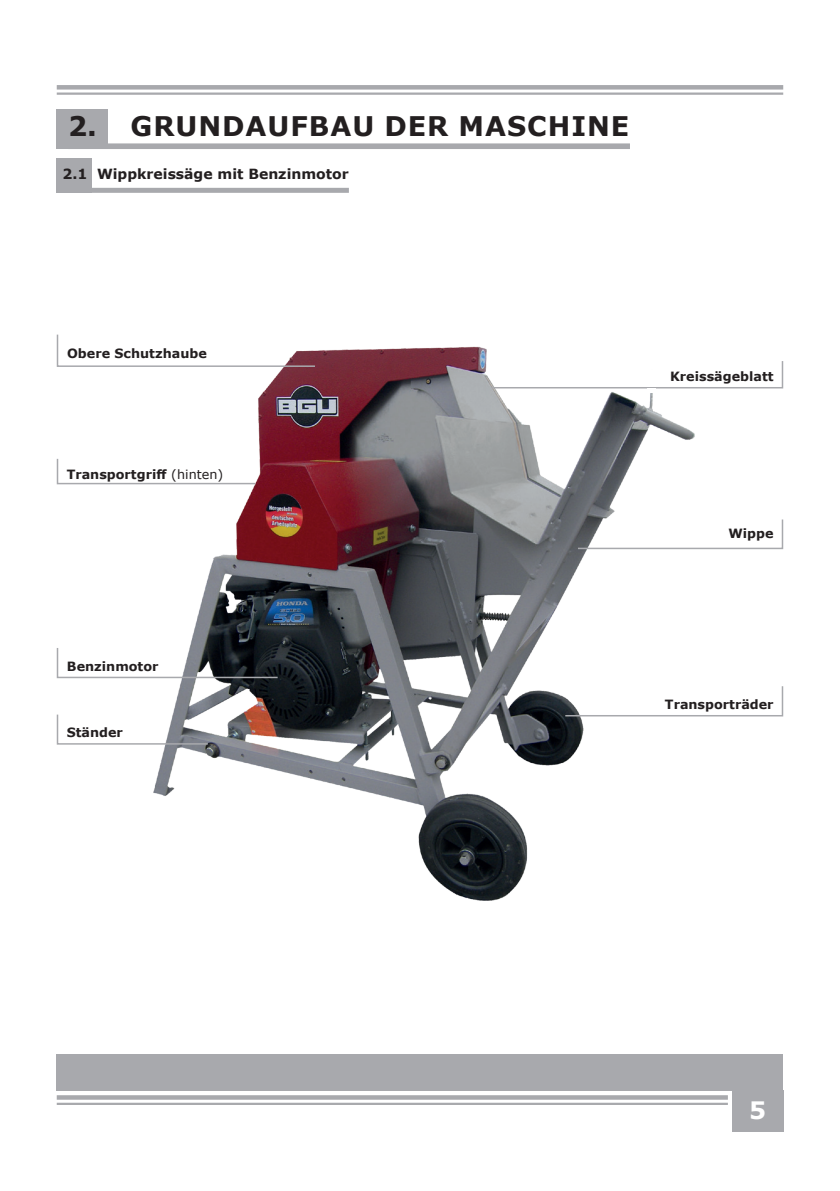
<style>
.page{position:relative;width:840px;height:1191px;background:#fff}
.page>*{position:absolute;margin:0;border:0;box-sizing:border-box;transform-origin:0 0}
.t1{font:700 27px "Verdana";letter-spacing:.035em;color:#231f20}
.t2{font:700 24px "Verdana";color:#fff}
.t3{font:700 14px "Verdana";color:#231f20}
.t4{font:700 12.8px "Verdana";color:#231f20}
.s1{font-weight:400}
</style>
<div class="page">
<div style="left:57px;top:1054px;width:725px;height:37px;background:#a8a9ad"></div>
<svg style="left:57px;top:1095px;width:670px;height:4px;background:#acadb1"></svg>
<hr style="left:57px;top:1102px;width:670px;height:3px;background:#a8a9ad">
<div style="left:57px;top:85px;width:725px;height:5px;background:#a8a9ad"></div>
<hr style="left:57px;top:92px;width:725px;height:3px;background:#a8a9ad">
<div style="left:731px;top:1090px;width:51px;height:41px;background:#a8a9ad"></div>
<img style="left:153px;top:346px;width:542px;height:555px">
<div style="left:57px;top:159px;width:35px;height:34px;background:#a8a9ad"></div>
<svg style="left:56px;top:334px;width:260px;height:34px"></svg>
<svg style="left:490px;top:359px;width:293px;height:30px"></svg>
<svg style="left:576px;top:518px;width:207px;height:32px"></svg>
<svg style="left:563px;top:684px;width:220px;height:33px"></svg>
<div style="left:57px;top:109px;width:51px;height:40px;background:#a8a9ad"></div>
<div style="left:68px;top:143px;width:561px;height:6px;background:#a8a9ad"></div>
<div style="left:91px;top:188px;width:258px;height:5px;background:#a8a9ad"></div>
<svg style="left:56px;top:646px;width:223px;height:33px"></svg>
<svg style="left:56px;top:457px;width:201px;height:28px"></svg>
<svg style="left:56px;top:713px;width:153px;height:32px"></svg>
<div style="left:647px;top:370px;width:7px;height:17px;background:#fff"></div>
<div style="left:647px;top:388px;width:8px;height:5px;background:#fff"></div>
<h1 class="t1" style="left:68px;top:107px;width:562px">2. GRUNDAUFBAU DER MASCHINE</h1>
<p class="t3" style="left:62px;top:164px;width:288px">2.1 Wippkreissäge mit Benzinmotor</p>
<p class="t4" style="left:67px;top:344px;width:141px">Obere Schutzhaube</p>
<p class="t4" style="left:67px;top:465px;width:158px">Transportgriff <span class="s1">(hinten)</span></p>
<p class="t4" style="left:67px;top:657px;width:93px">Benzinmotor</p>
<p class="t4" style="left:67px;top:723px;width:58px">Ständer</p>
<p class="t4" style="left:669px;top:367px;width:105px">Kreissägeblatt</p>
<p class="t4" style="left:728px;top:524px;width:47px">Wippe</p>
<p class="t4" style="left:664px;top:695px;width:110px">Transporträder</p>
<h2 class="t2" style="left:748px;top:1093px;width:19px">5</h2>
</div>
